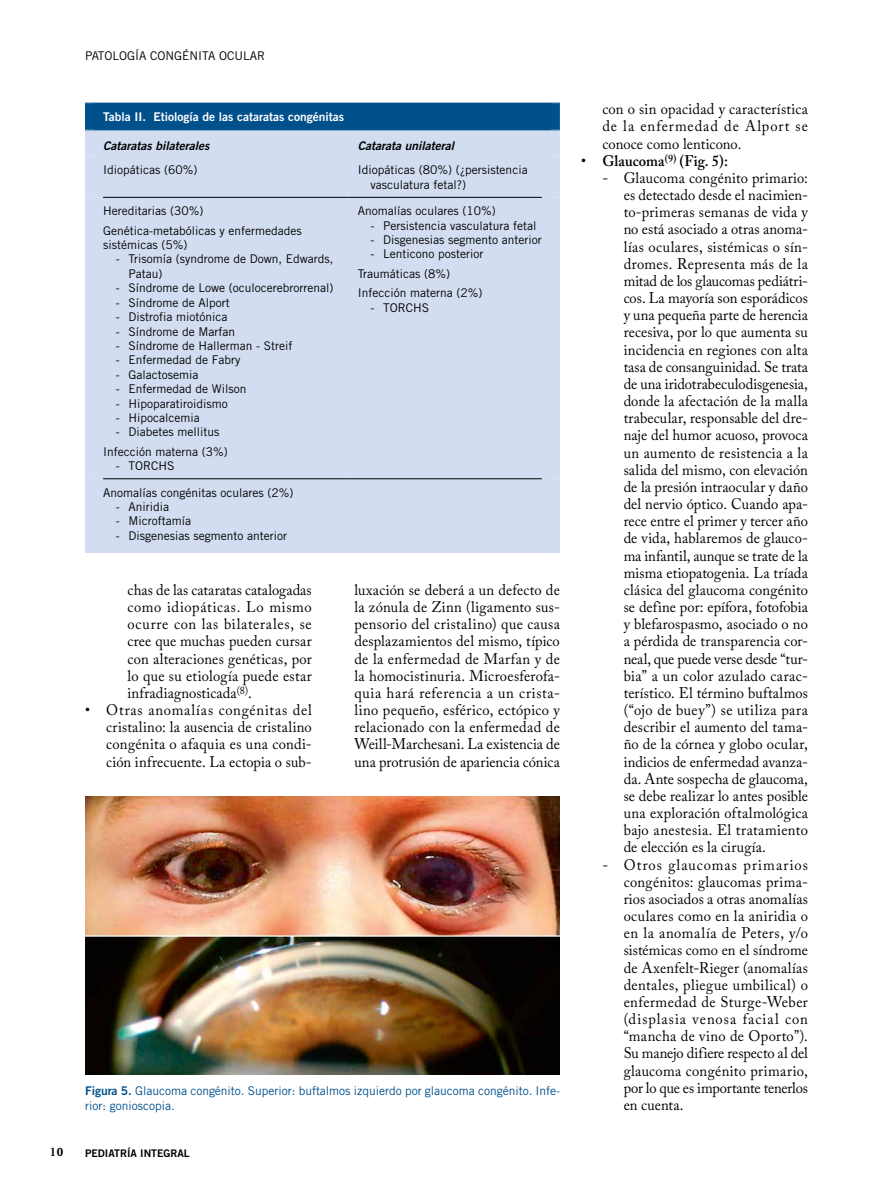
<style>
.page{position:relative;width:893px;height:1191px;background:#fff}
.page>*{position:absolute;margin:0;border:0;box-sizing:border-box;transform-origin:0 0}
.t1{font:15.3px/17.1px "Adobe Caslon Pro";letter-spacing:.015em;color:#000;text-align:justify;scale:.95 1}
.t2{font:600 15.3px "Adobe Caslon Pro";letter-spacing:.005em;color:#000;scale:.95 1}
.t3{font:700 13.5px "Joanna MT Std";color:#000}
.t4{font:12px/19.5px "Trade Gothic";color:#000}
.t5{font:12px/15px "Trade Gothic";color:#00508c}
.t6{font:12px "Trade Gothic Bold Two";color:#fff}
.t7{font:italic 12px "Trade Gothic Bold Two";color:#000}
.t8{font:10.5px "Trade Gothic Bold Two";color:#000}
.s1{font-family:"Trade Gothic Bold Two"}
.s2{font-weight:400}
</style>
<div class="page">
<div style="left:94px;top:103px;width:457px;height:27px;background:#00508c"></div>
<div style="left:103px;top:130px;width:439px;height:422px;background:#d3ddf2"></div>
<div style="left:340px;top:130px;width:18px;height:27px;background:#d3ddf2"></div>
<div style="left:340px;top:157px;width:18px;height:40px;background:#d3ddf2"></div>
<div style="left:340px;top:197px;width:18px;height:281px;background:#d3ddf2"></div>
<div style="left:340px;top:479px;width:18px;height:73px;background:#d3ddf2"></div>
<hr style="left:103px;top:197px;width:246px;height:1px;background:#000">
<hr style="left:349px;top:197px;width:193px;height:1px;background:#000">
<div style="left:85px;top:479px;width:18px;height:73px;background:#d3ddf2"></div>
<div style="left:542px;top:479px;width:18px;height:73px;background:#d3ddf2"></div>
<hr style="left:85px;top:552px;width:264px;height:1px;background:#d3ddf2">
<hr style="left:349px;top:552px;width:211px;height:1px;background:#d3ddf2">
<div style="left:85px;top:157px;width:18px;height:40px;background:#d3ddf2"></div>
<div style="left:542px;top:157px;width:18px;height:40px;background:#d3ddf2"></div>
<div style="left:85px;top:197px;width:18px;height:282px;background:#d3ddf2"></div>
<div style="left:542px;top:197px;width:18px;height:282px;background:#d3ddf2"></div>
<hr style="left:103px;top:478px;width:246px;height:1px;background:#000">
<hr style="left:349px;top:478px;width:193px;height:1px;background:#000">
<div style="left:85px;top:130px;width:18px;height:27px;background:#d3ddf2"></div>
<div style="left:542px;top:130px;width:18px;height:27px;background:#d3ddf2"></div>
<div style="left:85px;top:103px;width:18px;height:26px;background:#00508c"></div>
<div style="left:542px;top:103px;width:18px;height:26px;background:#00508c"></div>
<hr style="left:85px;top:129px;width:264px;height:1px;background:#00508c">
<hr style="left:349px;top:129px;width:211px;height:1px;background:#00508c">
<img style="left:85px;top:796px;width:475px;height:278px">
<p class="t4" style="left:85px;top:46px;width:182px">Patología congénita ocular</p>
<p class="t6" style="left:103px;top:110px;width:243px">Tabla II. Etiología de las cataratas congénitas</p>
<p class="t7" style="left:103px;top:138px;width:108px">Cataratas bilaterales</p>
<p class="t7" style="left:358px;top:138px;width:98px">Catarata unilateral</p>
<p class="t4" style="left:103px;top:160px;width:96px">Idiopáticas (60%)</p>
<p class="t4" style="left:370px;top:163px;width:159px;line-height:14.4px;text-indent:-13px">Idiopáticas (80%) (¿persistencia vasculatura fetal?)</p>
<p class="t4" style="left:103px;top:201px;width:200px">Hereditarias (30%)<br>Genética-metabólicas y enfermedades</p>
<p class="t4" style="left:103px;top:235px;width:86px">sistémicas (5%)</p>
<p class="t4" style="left:129px;top:252px;width:206px;line-height:14.4px;text-indent:-13px">- Trisomía (syndrome de Down, Edwards,<br>Patau)</p>
<p class="t4" style="left:116px;top:278px;width:219px">- Síndrome de Lowe (oculocerebrorrenal)</p>
<p class="t4" style="left:116px;top:292px;width:116px">- Síndrome de Alport</p>
<p class="t4" style="left:116px;top:307px;width:113px">- Distrofia miotónica</p>
<p class="t4" style="left:116px;top:321px;width:121px">- Síndrome de Marfan</p>
<p class="t4" style="left:116px;top:336px;width:178px">- Síndrome de Hallerman - Streif</p>
<p class="t4" style="left:116px;top:350px;width:126px">- Enfermedad de Fabry</p>
<p class="t4" style="left:116px;top:364px;width:84px">- Galactosemia</p>
<p class="t4" style="left:116px;top:379px;width:132px">- Enfermedad de Wilson</p>
<p class="t4" style="left:116px;top:393px;width:114px">- Hipoparatiroidismo</p>
<p class="t4" style="left:116px;top:408px;width:86px">- Hipocalcemia</p>
<p class="t4" style="left:103px;top:422px;width:126px;text-align:center">- Diabetes mellitus<br>Infección materna (3%)</p>
<p class="t4" style="left:116px;top:456px;width:60px">- TORCHS</p>
<p class="t4" style="left:358px;top:201px;width:139px">Anomalías oculares (10%)</p>
<p class="t4" style="left:370px;top:215px;width:168px">- Persistencia vasculatura fetal</p>
<p class="t4" style="left:370px;top:230px;width:173px">- Disgenesias segmento anterior</p>
<p class="t4" style="left:358px;top:244px;width:127px;text-indent:13px">- Lenticono posterior<br>Traumáticas (8%)<br>Infección materna (2%)</p>
<p class="t4" style="left:370px;top:298px;width:60px">- TORCHS</p>
<p class="t4" style="left:103px;top:482px;width:192px">Anomalías congénitas oculares (2%)</p>
<p class="t4" style="left:116px;top:497px;width:55px">- Aniridia</p>
<p class="t4" style="left:116px;top:511px;width:77px">- Microftamía</p>
<p class="t4" style="left:116px;top:525px;width:173px">- Disgenesias segmento anterior</p>
<p class="t1" style="left:128px;top:581px;width:195px">chas de las cataratas catalogadas como idiopáticas. Lo mismo ocurre con las bilaterales, se cree que muchas pueden cursar con alteraciones genéticas, por lo que su etiología puede estar infradiagnosticada<sup>(8)</sup>.</p>
<p class="t1" style="left:106px;top:701px;width:218px;text-indent:-21px">• Otras anomalías congénitas del cristalino: la ausencia de cristalino congénita o afaquia es una condi&shy;ción infrecuente. La ectopia o sub-</p>
<p class="t1" style="left:354px;top:581px;width:218px">luxación se deberá a un defecto de la zónula de Zinn (ligamento sus&shy;pensorio del cristalino) que causa desplazamientos del mismo, típico de la enfermedad de Marfan y de la homocistinuria. Microesferofa&shy;quia hará referencia a un crista&shy;lino pequeño, esférico, ectópico y relacionado con la enfermedad de Weill-Marchesani. La existencia de una protrusión de apariencia cónica</p>
<p class="t5" style="left:85px;top:1083px;width:477px"><span class="s1">Figura 5.</span> Glaucoma congénito. Superior: buftalmos izquierdo por glaucoma congénito. Infe&shy;rior: gonioscopia.</p>
<p class="t3" style="left:49px;top:1144px;width:16px">10</p>
<p class="t8" style="left:85px;top:1146px;width:106px">PEDIATRÍA INTEGRAL</p>
<p class="t1" style="left:602px;top:100px;width:218px">con o sin opacidad y característica de la enfermedad de Alport se conoce como lenticono.</p>
<p class="t2" style="left:581px;top:151px;width:156px"><span class="s2">•</span> Glaucoma<sup>(9)</sup> (Fig. 5):</p>
<p class="t1" style="left:624px;top:169px;width:195px;text-indent:-21px">- Glaucoma congénito primario: es detectado desde el nacimien&shy;to-primeras semanas de vida y no está asociado a otras anoma&shy;lías oculares, sistémicas o sín&shy;dromes. Representa más de la mitad de los glaucomas pediátri&shy;cos. La mayoría son esporádicos y una pequeña parte de herencia recesiva, por lo que aumenta su incidencia en regiones con alta tasa de consanguinidad. Se trata de una iridotrabeculodisgenesia, donde la afectación de la malla trabecular, responsable del dre&shy;naje del humor acuoso, provoca un aumento de resistencia a la salida del mismo, con elevación de la presión intraocular y daño del nervio óptico. Cuando apa&shy;rece entre el primer y tercer año de vida, hablaremos de glauco&shy;ma infantil, aunque se trate de la misma etiopatogenia. La tríada clásica del glaucoma congénito se define por: epífora, fotofobia y blefarospasmo, asociado o no a pérdida de transparencia cor&shy;neal, que puede verse desde “tur&shy;bia” a un color azulado carac&shy;terístico. El término buftalmos (“ojo de buey”) se utiliza para describir el aumento del tama&shy;ño de la córnea y globo ocular, indicios de enfermedad avanza&shy;da. Ante sospecha de glaucoma, se debe realizar lo antes posible una exploración oftalmológica bajo anestesia. El tratamiento de elección es la cirugía.</p>
<p class="t1" style="left:624px;top:855px;width:195px;text-indent:-21px">- Otros glaucomas primarios congénitos: glaucomas prima&shy;rios asociados a otras anomalías oculares como en la aniridia o en la anomalía de Peters, y/o sistémicas como en el síndrome de Axenfelt-Rieger (anomalías dentales, pliegue umbilical) o enfermedad de Sturge-Weber (displasia venosa facial con “mancha de vino de Oporto”).<br>Su manejo difiere respecto al del glaucoma congénito primario, por lo que es importante tenerlos en cuenta.</p>
</div>
